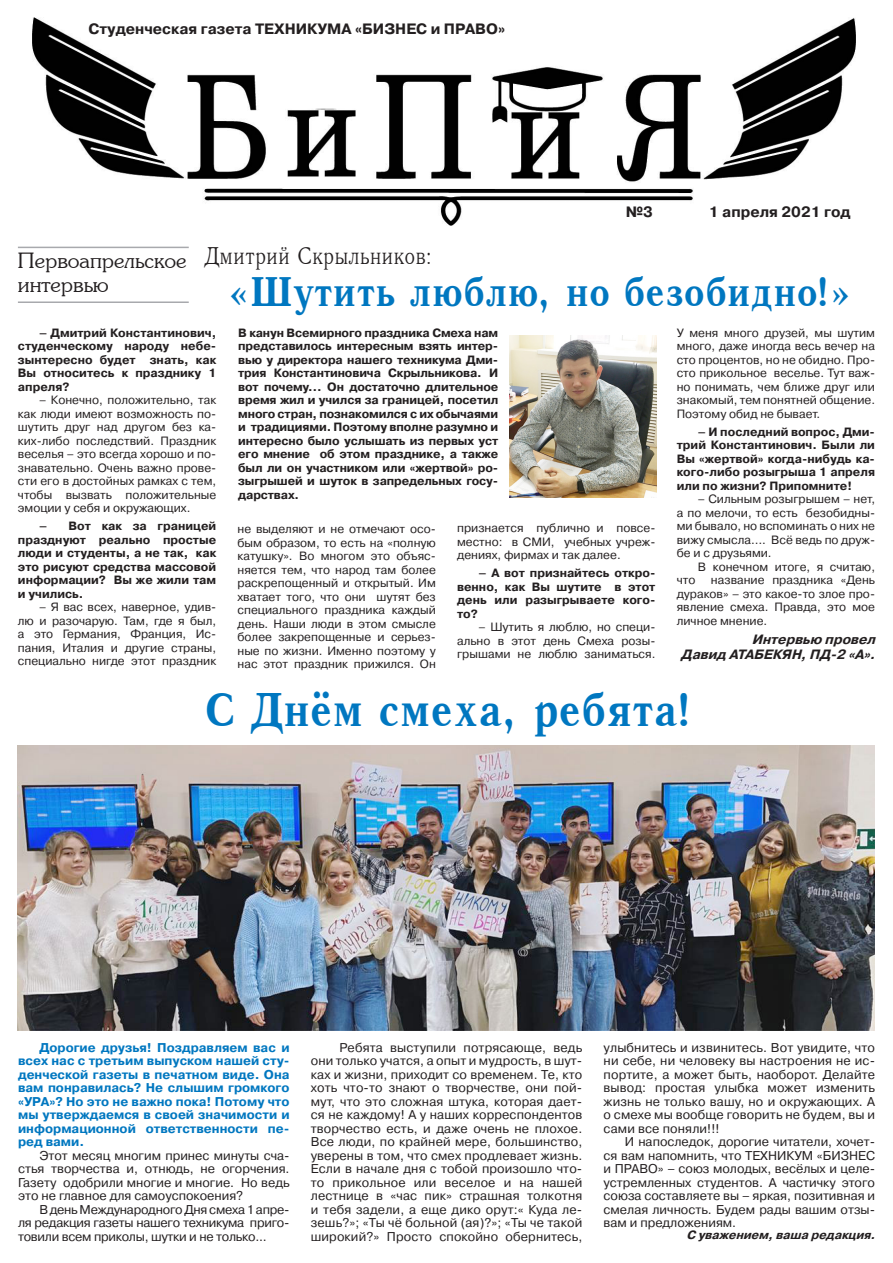
<style>
.page{position:relative;width:893px;height:1263px;background:#fff}
.page>*{position:absolute;margin:0;border:0;box-sizing:border-box;transform-origin:0 0}
.ЗАГОЛОВОК28{font:700 48px "Antiqua";color:#0077c0;scale:.9 1}
.ЗАГОЛОВОК28-2{font:700 42px "Antiqua";color:#0077c0;scale:.9 1}
.ЗАГОЛОВОК16{font:24px "Antiqua";color:#231f20;scale:.9 1}
.РУБРИКА{font:21px/23.2px "AG Souvenir";color:#231f20}
.ОСНОВНОЙТЕКСТ{font:700 15px "Pragmatica C";color:#231f20}
.ПОДПИСЬ{font:italic 700 13.5px "Pragmatica C";color:#231f20}
.ОСНОВНОЙТЕКСТ-2{font:12.75px/13.5px "Pragmatica C";color:#231f20;text-align:justify}
.ОСНОВНОЙТЕКСТ-3{font:700 12.75px/13.5px "Pragmatica C";color:#0077c0;text-align:justify}
.ОСНОВНОЙТЕКСТ-4{font:12px/13.5px "Pragmatica C";color:#231f20;text-align:justify}
.ОСНОВНОЙТЕКСТ-5{font:700 12px/13.5px "Pragmatica C";color:#231f20;text-align:justify}
.ЛИД{font:700 12px/13.5px "Pragmatica C";letter-spacing:-.01em;color:#231f20;text-align:justify}
.ПОДПИСЬ-2{font:italic 700 12px "Pragmatica C";color:#231f20}
</style>
<div class="page">
<img style="left:33px;top:17px;width:823px;height:209px">
<hr style="left:18px;top:247px;width:171px;height:1px;background:#a8a9ad">
<hr style="left:18px;top:301px;width:171px;height:2px;background:#a8a9ad">
<img style="left:18px;top:745px;width:857px;height:285px">
<img style="left:509px;top:336px;width:147px;height:161px">
<p class="ОСНОВНОЙТЕКСТ" style="left:89px;top:20px;width:418px">Студенческая газета ТЕХНИКУМА «БИЗНЕС и ПРАВО»</p>
<p class="ОСНОВНОЙТЕКСТ" style="left:626px;top:204px;width:29px">№3</p>
<p class="ОСНОВНОЙТЕКСТ" style="left:709px;top:204px;width:143px">1 апреля 2021 год</p>
<p class="РУБРИКА" style="left:18px;top:249px;width:170px">Первоапрельское интервью</p>
<p class="ЗАГОЛОВОК16" style="left:204px;top:243px;width:255px">Дмитрий Скрыльников:</p>
<p class="ЗАГОЛОВОК28-2" style="left:227px;top:269px;width:696px">«Шутить люблю, но безобидно!»</p>
<p class="ОСНОВНОЙТЕКСТ-5" style="left:18px;top:326px;width:200px;text-indent:21px">– Дмитрий Константинович, студенческому народу небе&shy;зынтересно будет знать, как Вы относитесь к празднику 1 апреля?</p>
<p class="ОСНОВНОЙТЕКСТ-4" style="left:18px;top:393px;width:200px;text-indent:21px">– Конечно, положительно, так как люди имеют возможность по&shy;шутить друг над другом без ка&shy;ких-либо последствий. Праздник веселья – это всегда хорошо и по&shy;знавательно. Очень важно прове&shy;сти его в достойных рамках с тем, чтобы вызвать положительные эмоции у себя и окружающих.</p>
<p class="ОСНОВНОЙТЕКСТ-5" style="left:18px;top:519px;width:200px;text-indent:21px">– Вот как за границей празднуют реально простые люди и студенты, а не так, как это рисуют средства массовой информации? Вы же жили там и учились.</p>
<p class="ОСНОВНОЙТЕКСТ-4" style="left:18px;top:600px;width:200px;text-indent:21px">– Я вас всех, наверное, удив&shy;лю и разочарую. Там, где я был, а это Германия, Франция, Ис&shy;пания, Италия и другие страны, специально нигде этот праздник</p>
<p class="ЛИД" style="left:238px;top:326px;width:262px">В канун Всемирного праздника Смеха нам представилось интересным взять интер&shy;вью у директора нашего техникума Дми&shy;трия Константиновича Скрыльникова. И вот почему… Он достаточно длительное время жил и учился за границей, посетил много стран, познакомился с их обычаями и традициями. Поэтому вполне разумно и интересно было услышать из первых уст его мнение об этом празднике, а также был ли он участником или «жертвой» ро&shy;зыгрышей и шуток в запредельных госу&shy;дарствах.</p>
<p class="ОСНОВНОЙТЕКСТ-4" style="left:238px;top:522px;width:200px">не выделяют и не отмечают осо&shy;бым образом, то есть на «полную катушку». Во многом это объяс&shy;няется тем, что народ там более раскрепощенный и открытый. Им хватает того, что они шутят без специального праздника каждый день. Наши люди в этом смысле более закрепощенные и серьез&shy;ные по жизни. Именно поэтому у нас этот праздник прижился. Он</p>
<p class="ОСНОВНОЙТЕКСТ-4" style="left:457px;top:521px;width:200px">признается публично и повсе&shy;местно: в СМИ, учебных учреж&shy;дениях, фирмах и так далее.</p>
<p class="ОСНОВНОЙТЕКСТ-5" style="left:457px;top:566px;width:200px;text-indent:21px">– А вот признайтесь откро&shy;венно, как Вы шутите в этот день или разыгрываете кого&shy;то?</p>
<p class="ОСНОВНОЙТЕКСТ-4" style="left:457px;top:620px;width:200px;text-indent:21px">– Шутить я люблю, но специ&shy;ально в этот день Смеха розы&shy;грышами не люблю заниматься.</p>
<p class="ОСНОВНОЙТЕКСТ-4" style="left:677px;top:326px;width:200px">У меня много друзей, мы шутим много, даже иногда весь вечер на сто процентов, но не обидно. Про&shy;сто прикольное веселье. Тут важ&shy;но понимать, чем ближе друг или знакомый, тем понятней общение.<br>Поэтому обид не бывает.</p>
<p class="ОСНОВНОЙТЕКСТ-5" style="left:677px;top:425px;width:200px;text-indent:21px">– И последний вопрос, Дми&shy;трий Константинович. Были ли Вы «жертвой» когда-нибудь ка&shy;кого-либо розыгрыша 1 апреля или по жизни? Припомните!</p>
<p class="ОСНОВНОЙТЕКСТ-4" style="left:677px;top:492px;width:200px;text-indent:21px">– Сильным розыгрышем – нет, а по мелочи, то есть безобидны&shy;ми бывало, но вспоминать о них не вижу смысла…. Всё ведь по друж&shy;бе и с друзьями.</p>
<p class="ОСНОВНОЙТЕКСТ-4" style="left:698px;top:560px;width:179px">В конечном итоге, я считаю,</p>
<p class="ОСНОВНОЙТЕКСТ-4" style="left:677px;top:573px;width:20px">что</p>
<p class="ОСНОВНОЙТЕКСТ-4" style="left:677px;top:573px;width:200px;text-indent:34px">название праздника «День дураков» – это какое-то злое про&shy;явление смеха. Правда, это мое личное мнение.</p>
<p class="ПОДПИСЬ" style="left:752px;top:632px;width:129px">Интервью провел</p>
<p class="ПОДПИСЬ" style="left:681px;top:647px;width:200px">Давид АТАБЕКЯН,ПД-2 «А».</p>
<p class="ЗАГОЛОВОК28" style="left:205px;top:684px;width:541px">С Днём смеха, ребята!</p>
<p class="ОСНОВНОЙТЕКСТ-3" style="left:18px;top:1040px;width:273px;text-indent:21px">Дорогие друзья! Поздравляем вас и всех нас с третьим выпуском нашей сту&shy;денческой газеты в печатном виде. Она вам понравилась? Не слышим громкого «УРА»? Но это не важно пока! Потому что мы утверждаемся в своей значимости и информационной ответственности пе&shy;ред вами.</p>
<p class="ОСНОВНОЙТЕКСТ-2" style="left:18px;top:1148px;width:273px;text-indent:21px">Этот месяц многим принес минуты сча&shy;стья творчества и, отнюдь, не огорчения.<br>Газету одобрили многие и многие. Но ведь это не главное для самоуспокоения?</p>
<p class="ОСНОВНОЙТЕКСТ-2" style="left:18px;top:1202px;width:273px;text-indent:21px">В день Международного Дня смеха 1 апре&shy;ля редакция газеты нашего техникума приго&shy;товили всем приколы, шутки и не только...</p>
<p class="ОСНОВНОЙТЕКСТ-2" style="left:311px;top:1040px;width:273px;text-indent:29px">Ребята выступили потрясающе, ведь они только учатся, а опыт и мудрость, в шут&shy;ках и жизни, приходит со временем. Те, кто хоть что-то знают о творчестве, они пой&shy;мут, что это сложная штука, которая дает&shy;ся не каждому! А у наших корреспондентов творчество есть, и даже очень не плохое.<br>Все люди, по крайней мере, большинство, уверены в том, что смех продлевает жизнь.<br>Если в начале дня с тобой произошло что&shy;то прикольное или веселое и на нашей лестнице в «час пик» страшная толкотня и тебя задели, а еще дико орут:« Куда ле&shy;зешь?»; «Ты чё больной (ая)?»; «Ты че такой широкий?» Просто спокойно обернитесь,</p>
<p class="ОСНОВНОЙТЕКСТ-2" style="left:604px;top:1040px;width:273px">улыбнитесь и извинитесь. Вот увидите, что ни себе, ни человеку вы настроения не ис&shy;портите, а может быть, наоборот. Делайте вывод: простая улыбка может изменить жизнь не только вашу, но и окружающих. А о смехе мы вообще говорить не будем, вы и сами все поняли!!!</p>
<p class="ОСНОВНОЙТЕКСТ-2" style="left:604px;top:1135px;width:273px;text-indent:21px">И напоследок, дорогие читатели, хочет&shy;ся вам напомнить, что ТЕХНИКУМ «БИЗНЕС и ПРАВО» – союз молодых, весёлых и целе&shy;устремленных студентов. А частичку этого союза составляете вы – яркая, позитивная и смелая личность. Будем рады вашим отзы&shy;вам и предложениям.</p>
<p class="ПОДПИСЬ-2" style="left:686px;top:1228px;width:194px">С уважением,ваша редакция.</p>
</div>
